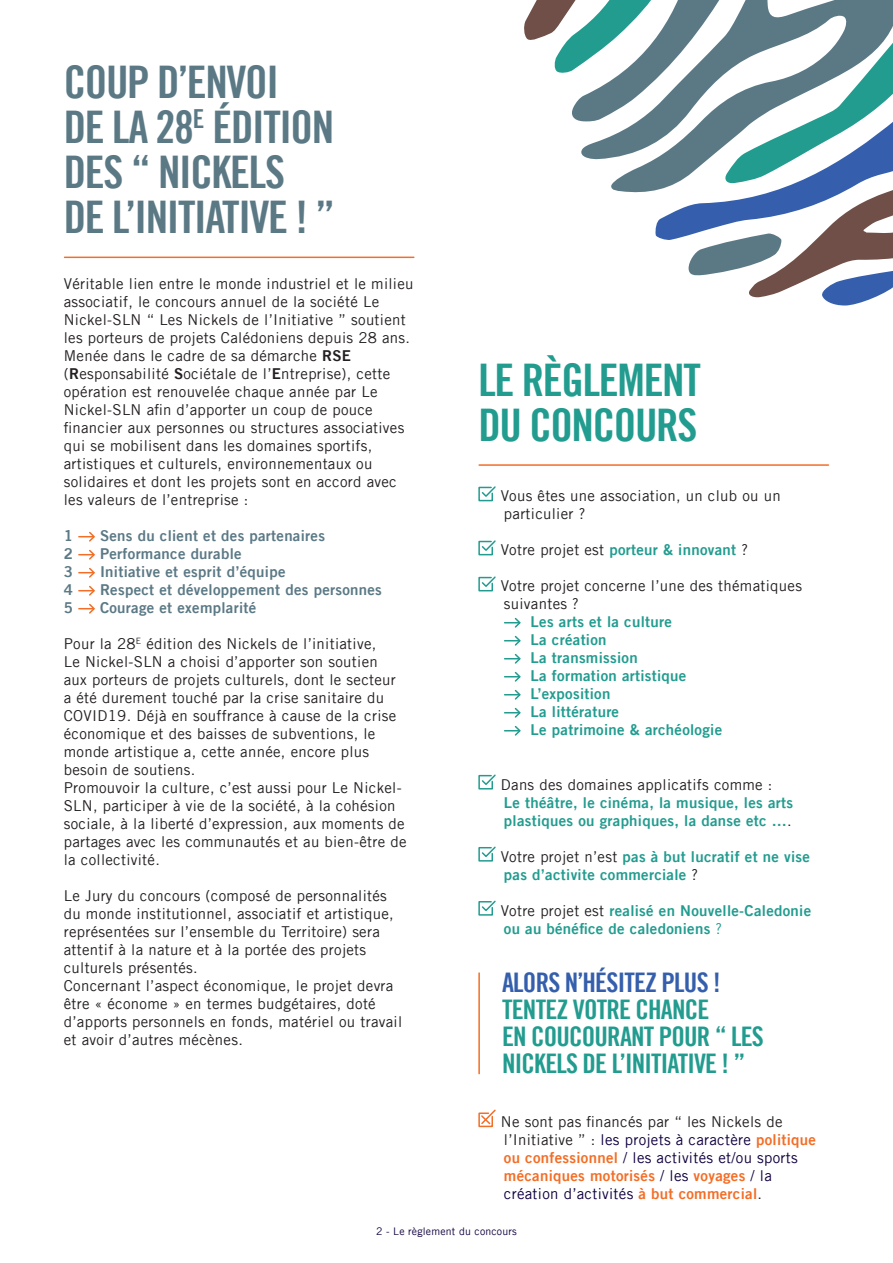
<style>
.page{position:relative;width:893px;height:1263px;background:#fff}
.page>*{position:absolute;margin:0;border:0;box-sizing:border-box;transform-origin:0 0}
.t1{font:45px/45px "Trade Gothic LT Bold Cond Twenty";letter-spacing:-.03em;color:#5b7985}
.t2{font:45px/45px "Trade Gothic LT Bold Cond Twenty";letter-spacing:-.03em;color:#229c8f}
.t3{font:27px/27px "Trade Gothic LT Bold Cond Twenty";letter-spacing:-.03em;color:#229c8f}
.t4{font:27px "Trade Gothic LT Bold Cond Twenty";letter-spacing:-.03em;color:#355fac}
.t5{font:15px/18px "Trade Gothic LT";letter-spacing:.02em;color:#231f20}
.t6{font:15px/18px "Trade Gothic LT Bold Two";letter-spacing:.02em;color:#229c8f}
.t7{font:15px "Trade Gothic LT Bold Two";letter-spacing:.02em;color:#5b7985}
.t8{font:15px "Trade Gothic LT";letter-spacing:.02em;color:#11003e}
.t9{font:15px "Trade Gothic LT Bold Two";letter-spacing:.02em;color:#f36e27}
.t10{font:10.5px "Trade Gothic LT";letter-spacing:.02em;color:#11003e}
.s1{font-family:"Trade Gothic LT Bold Two"}
.s2{font-family:"Trade Gothic LT";color:#231f20}
.s3{font-family:"Trade Gothic LT"}
.s4{color:#11003e}
.s5{font-family:"Trade Gothic LT Bold Two";color:#f36e27}
.s6{font-family:"Trade Gothic LT";color:#11003e}
.s7{color:#231f20}
</style>
<div class="page">
<svg style="left:79px;top:531px;width:16px;height:83px"></svg>
<hr style="left:65px;top:257px;width:349px;height:1px;background:#f36e27">
<svg style="left:478px;top:1109px;width:18px;height:19px"></svg>
<svg style="left:478px;top:486px;width:18px;height:16px"></svg>
<svg style="left:478px;top:540px;width:18px;height:16px"></svg>
<svg style="left:478px;top:576px;width:18px;height:16px"></svg>
<svg style="left:505px;top:617px;width:16px;height:119px"></svg>
<svg style="left:478px;top:774px;width:18px;height:16px"></svg>
<svg style="left:478px;top:846px;width:18px;height:16px"></svg>
<svg style="left:478px;top:900px;width:18px;height:16px"></svg>
<hr style="left:479px;top:464px;width:349px;height:2px;background:#f36e27">
<hr style="left:478px;top:973px;width:2px;height:101px;background:#f36e27">
<svg style="left:655px;top:207px;width:33px;height:33px"></svg>
<svg style="left:554px;top:42px;width:134px;height:165px"></svg>
<svg style="left:569px;top:0;width:119px;height:195px"></svg>
<svg style="left:524px;top:0;width:99px;height:42px"></svg>
<svg style="left:688px;top:0;width:205px;height:305px"></svg>
<h1 class="t1" style="left:64px;top:59px;width:273px">COUP D’ENVOI<br>DE LA 28<sup>E</sup> ÉDITION<br>DES “ NICKELS<br>DE L’INITIATIVE ! ”</h1>
<p class="t5" style="left:64px;top:275px;width:351px">Véritable lien entre le monde industriel et le milieu associatif, le concours annuel de la société Le Nickel-SLN “ Les Nickels de l’Initiative ” soutient les porteurs de projets Calédoniens depuis 28 ans.<br>Menée dans le cadre de sa démarche <span class="s1">RSE </span>(<span class="s1">R</span>esponsabilité <span class="s1">S</span>ociétale de l’<span class="s1">E</span>ntreprise), cette opération est renouvelée chaque année par Le Nickel-SLN afin d’apporter un coup de pouce financier aux personnes ou structures associatives qui se mobilisent dans les domaines sportifs, artistiques et culturels, environnementaux ou solidaires et dont les projets sont en accord avec les valeurs de l’entreprise :</p>
<p class="t7" style="left:64px;top:527px;width:11px">1</p>
<p class="t7" style="left:100px;top:527px;width:226px">Sens du client et des partenaires</p>
<p class="t7" style="left:64px;top:545px;width:11px">2</p>
<p class="t7" style="left:100px;top:545px;width:143px">Performance durable</p>
<p class="t7" style="left:64px;top:563px;width:11px">3</p>
<p class="t7" style="left:100px;top:563px;width:187px">Initiative et esprit d’équipe</p>
<p class="t7" style="left:64px;top:581px;width:11px">4</p>
<p class="t7" style="left:100px;top:581px;width:283px">Respect et développement des personnes</p>
<p class="t7" style="left:64px;top:599px;width:11px">5</p>
<p class="t7" style="left:100px;top:599px;width:158px">Courage et exemplarité</p>
<p class="t5" style="left:64px;top:635px;width:344px">Pour la 28<sup>E</sup> édition des Nickels de l’initiative,<br>Le Nickel-SLN a choisi d’apporter son soutien<br>aux porteurs de projets culturels, dont le secteur a été durement touché par la crise sanitaire du COVID19. Déjà en souffrance à cause de la crise économique et des baisses de subventions, le monde artistique a, cette année, encore plus besoin de soutiens.<br>Promouvoir la culture, c’est aussi pour Le Nickel-SLN, participer à vie de la société, à la cohésion sociale, à la liberté d’expression, aux moments de partages avec les communautés et au bien-être de la collectivité.</p>
<p class="t5" style="left:64px;top:887px;width:340px">Le Jury du concours (composé de personnalités du monde institutionnel, associatif et artistique, représentées sur l’ensemble du Territoire) sera attentif à la nature et à la portée des projets culturels présentés.<br>Concernant l’aspect économique, le projet devra être « économe » en termes budgétaires, doté d’apports personnels en fonds, matériel ou travail et avoir d’autres mécènes.</p>
<h1 class="t2" style="left:478px;top:357px;width:224px">LE RÈGLEMENT<br>DU CONCOURS</h1>
<p class="t5" style="left:501px;top:487px;width:281px">Vous êtes une association, un club ou un particulier ?</p>
<p class="t6" style="left:501px;top:541px;width:249px"><span class="s2">Votre projet est</span> porteur &amp; innovant <span class="s2">?</span></p>
<p class="t5" style="left:501px;top:577px;width:303px">Votre projet concerne l’une des thématiques suivantes ?</p>
<p class="t6" style="left:531px;top:613px;width:193px">Les arts et la culture<br>La création<br>La transmission<br>La formation artistique<br>L’exposition<br>La littérature<br>Le patrimoine &amp; archéologie</p>
<p class="t5" style="left:501px;top:775px;width:273px">Dans des domaines applicatifs comme :</p>
<p class="t6" style="left:504px;top:793px;width:291px">Le théâtre, le cinéma, la musique, les arts plastiques ou graphiques, la danse etc …<span class="s2">.</span></p>
<p class="t6" style="left:501px;top:847px;width:311px"><span class="s2">Votre projet n’est</span> pas à but lucratif et ne vise pas d’activite commerciale <span class="s2">?</span></p>
<p class="t6" style="left:501px;top:901px;width:312px"><span class="s2">Votre projet est</span> realisé en Nouvelle-Caledonie ou au bénéfice de caledoniens <span class="s3">?</span></p>
<h2 class="t4" style="left:502px;top:966px;width:220px">ALORS N’HÉSITEZ PLUS !</h2>
<h2 class="t3" style="left:502px;top:995px;width:263px">TENTEZ VOTRE CHANCE<br>EN COUCOURANT POUR “ LES<br>NICKELS DE L’INITIATIVE ! ”</h2>
<p class="t5" style="left:501px;top:1112px;width:317px">Ne sont pas financés par “ les Nickels de l’Initiative ” : <span class="s4">les projets à caractère</span> <span class="s5">politique ou confessionnel</span> <span class="s4">/ les activités et/ou sports</span></p>
<p class="t9" style="left:504px;top:1166px;width:269px">mécaniques motorisés <span class="s6">/ les</span> voyages <span class="s6">/ la</span></p>
<p class="t8" style="left:504px;top:1185px;width:260px">création d’activités <span class="s5">à but commercial</span><span class="s7">.</span></p>
<p class="t10" style="left:376px;top:1225px;width:142px">2 - Le règlement du concours</p>
</div>
